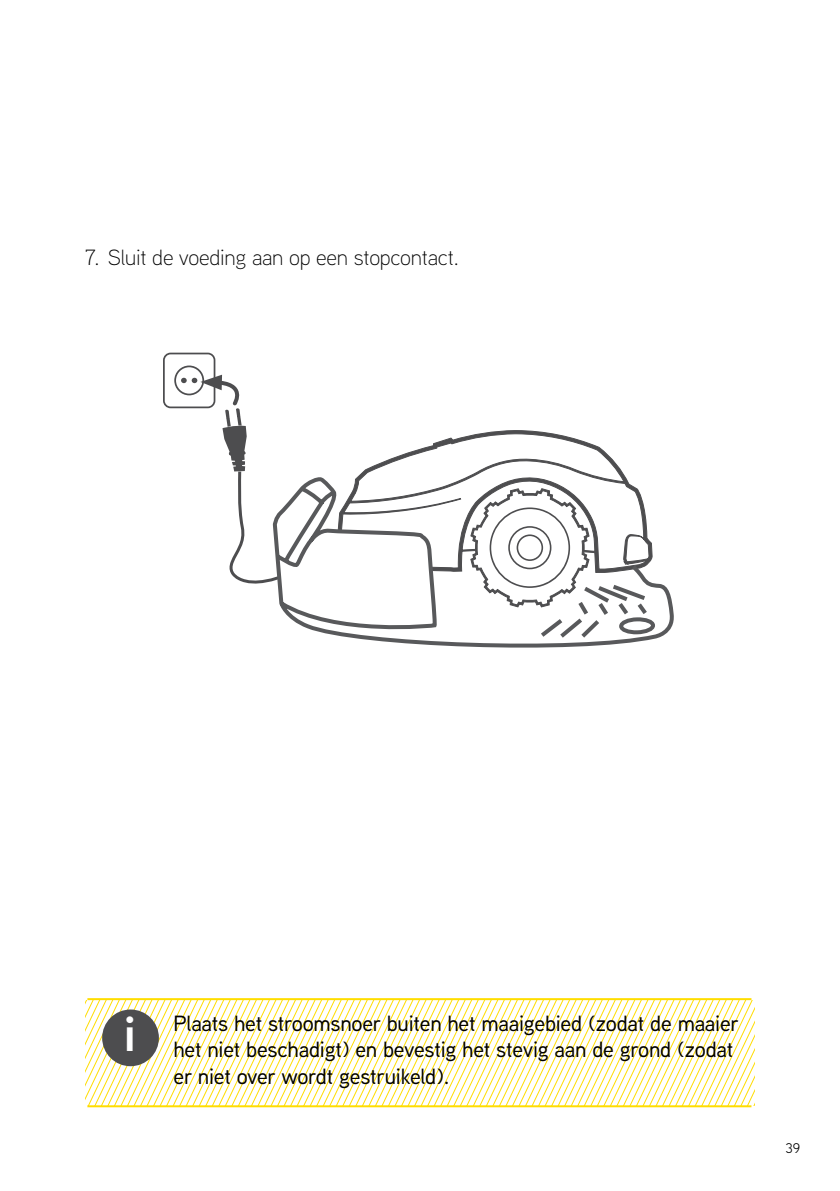
<style>
.page{position:relative;width:840px;height:1191px;background:#fff}
.page>*{position:absolute;margin:0;border:0;box-sizing:border-box;transform-origin:0 0}
.t1{font:700 48px "Aaux Next";color:#fff}
.t2{font:500 22px/26.4px "Aaux Next";letter-spacing:-.01em;color:#000}
.t3{font:300 22px "Aaux Next";letter-spacing:-.01em;color:#000}
.t4{font:14px "Aaux Next";color:#000}
</style>
<div class="page">
<svg style="left:163px;top:352px;width:108px;height:232px"></svg>
<svg style="left:358px;top:430px;width:267px;height:46px"></svg>
<svg style="left:271px;top:476px;width:403px;height:172px"></svg>
<svg style="left:85px;top:1000px;width:669px;height:105px"></svg>
<hr style="left:87px;top:998px;width:664px;height:2px;background:#fd0">
<hr style="left:87px;top:1105px;width:664px;height:2px;background:#fd0">
<div style="left:102px;top:1009px;width:57px;height:57px;background:#4d4d4f;border-radius:50%"></div>
<p class="t3" style="left:85px;top:243px;width:375px">7. Sluit de voeding aan op een stopcontact.</p>
<h1 class="t1" style="left:124px;top:1000px;width:14px">i</h1>
<p class="t2" style="left:173px;top:1009px;width:566px">Plaats het stroomsnoer buiten het maaigebied (zodat de maaier het niet beschadigt) en bevestig het stevig aan de grond (zodat er niet over wordt gestruikeld).</p>
<p class="t4" style="left:785px;top:1139px;width:16px">39</p>
</div>
